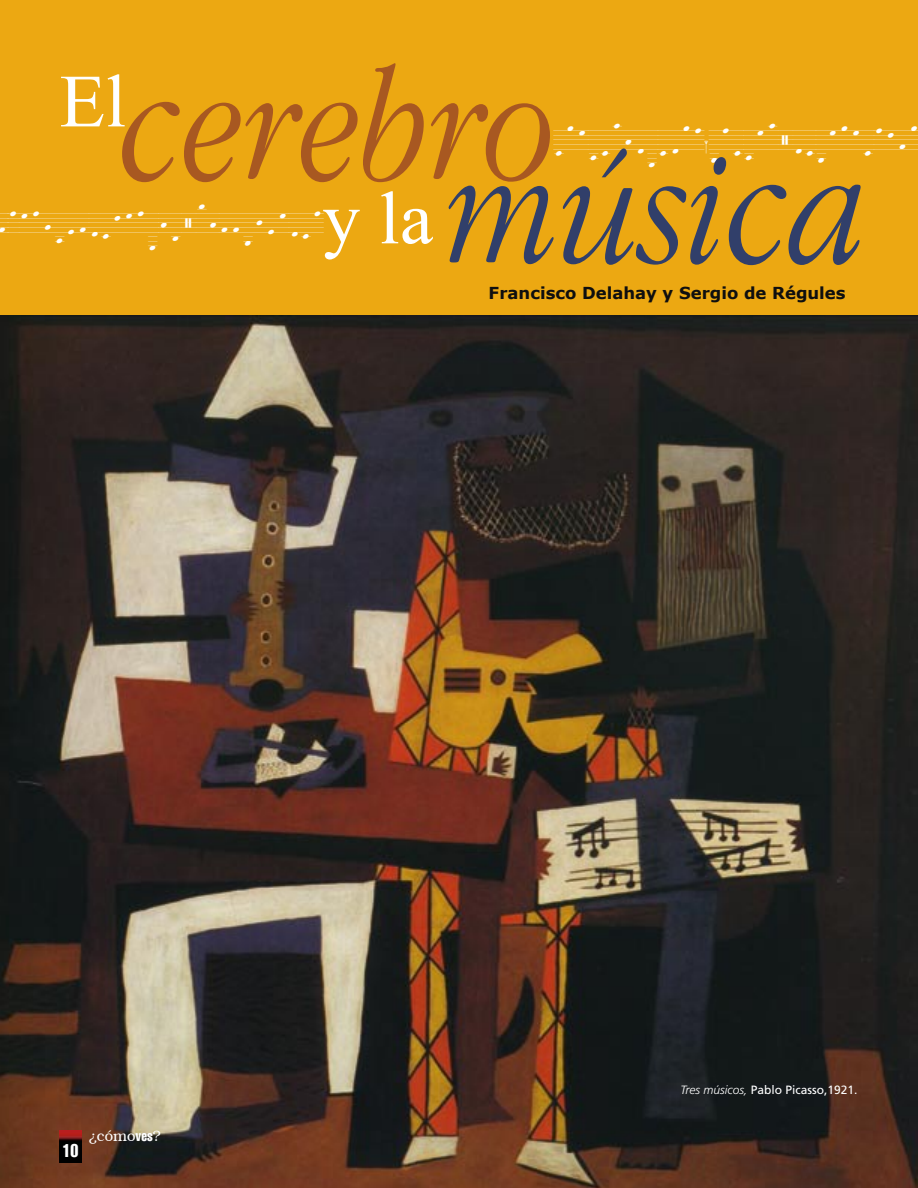
<style>
.page{position:relative;width:918px;height:1188px;background:#fff}
.page>*{position:absolute;margin:0;border:0;box-sizing:border-box;transform-origin:0 0}
.Cuerpo_CV{font:italic 300 condensed 165px "Garamond";color:#a85821}
.Cuerpo_CV-2{font:italic 300 condensed 165px "Garamond";color:#313f6a}
.Cuerpo_CV-3{font:75px "Times New Roman";color:#fff}
.Pie_de_foto{font:18px "Staff Clef Pitches Easy";color:#fff}
.t1{font:extra-condensed 18px "Helvetica";color:#fff;scale:.95 1}
.Autor{font:700 16.5px "Verdana";color:#0f0f0f}
.t2{font:300 15px "Bookman";color:#fff}
.Pie_de_foto-2{font:12px "Frutiger";color:#fff}
.s1{font-family:"Toccata"}
.s2{font-family:"Helvetica";font-weight:400;font-stretch:extra-condensed;font-size:13.5px}
.s3{font-weight:300;font-style:italic}
</style>
<div class="page">
<div style="left:0;top:0;width:918px;height:316px;background:#eca812"></div>
<img style="left:0;top:315px;width:918px;height:873px">
<img style="left:59px;top:1131px;width:23px;height:32px">
<p class="Cuerpo_CV" style="left:122px;top:35px;width:437px">cerebro</p>
<p class="Cuerpo_CV-3" style="left:60px;top:58px;width:68px">El</p>
<p class="Pie_de_foto" style="left:553px;top:132px;width:368px">ATENAYHSCASTR<span class="s1">o</span>BRANEYPSABETEARWFT</p>
<p class="Cuerpo_CV-2" style="left:447px;top:118px;width:422px">música</p>
<p class="Cuerpo_CV-3" style="left:323px;top:175px;width:112px">y la</p>
<p class="Pie_de_foto" style="left:-4px;top:215px;width:329px">FRERGNDFSAWERCHMPUHFFBJDESAR</p>
<p class="Autor" style="left:489px;top:283px;width:359px">Francisco Delahay y Sergio de Régules</p>
<p class="t1" style="left:63px;top:1141px;width:18px">10</p>
<p class="t2" style="left:89px;top:1127px;width:74px">¿cómo<span class="s2">ves</span>?</p>
<p class="Pie_de_foto-2" style="left:681px;top:1083px;width:178px"><span class="s3">Tres músicos,</span> Pablo Picasso,1921.</p>
</div>
